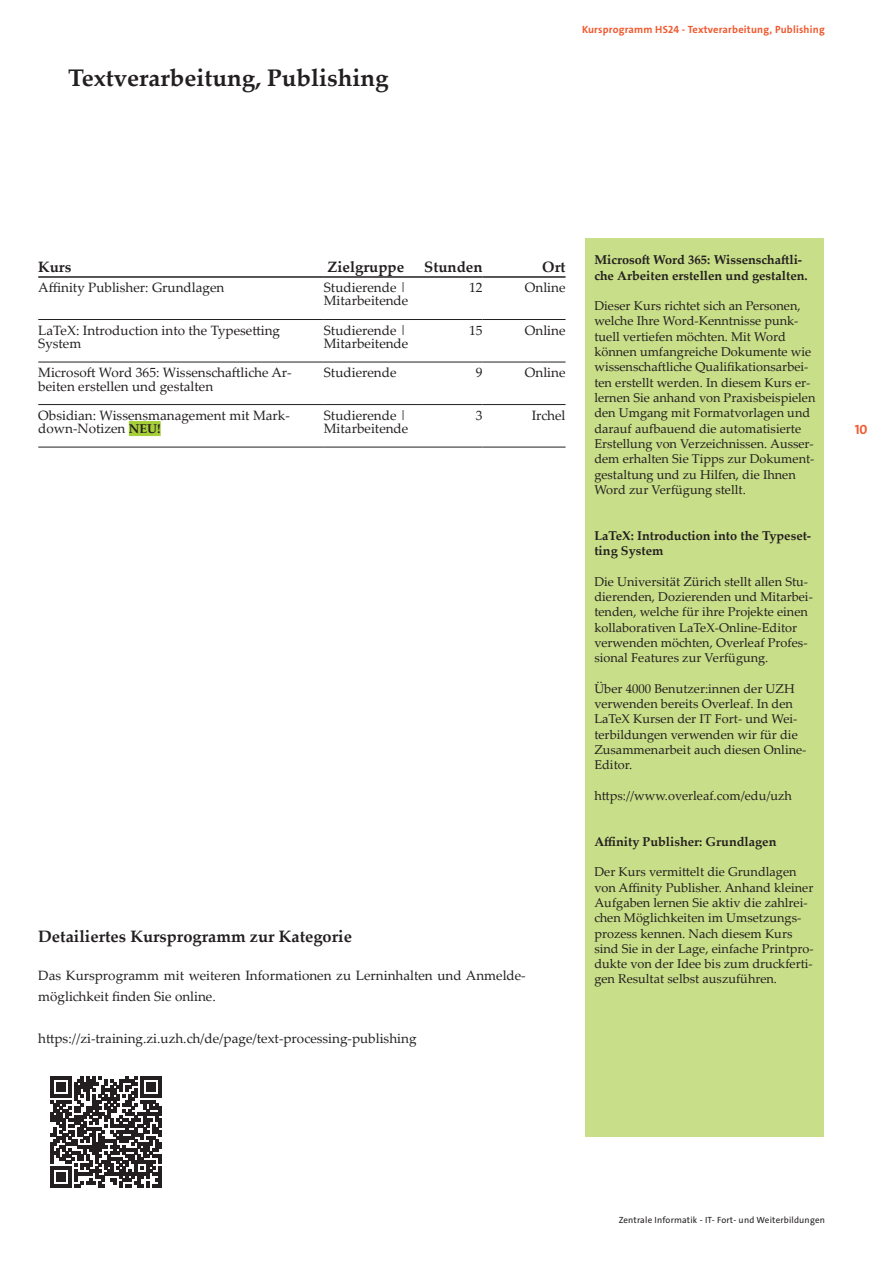
<style>
.page{position:relative;width:893px;height:1263px;background:#fff}
.page>*{position:absolute;margin:0;border:0;box-sizing:border-box;transform-origin:0 0}
.t1{font:700 24px "Palatino Linotype";color:#231f20}
.t2{font:700 16.5px "Palatino Linotype";color:#231f20}
.t3{font:700 15px "Palatino Linotype";color:#231f20}
.t4{font:13.5px/13.5px "Palatino Linotype";color:#231f20}
.t5{font:13.5px "The Sans LP7 Bld";color:#f1592f}
.t6{font:12.75px/15.3px "Palatino Linotype";color:#231f20}
.t7{font:700 12.75px/15.3px "Palatino Linotype";color:#231f20}
.t8{font:10.5px "The Sans LP7 Bld";letter-spacing:.02em;color:#f1592f}
.t9{font:9px "The Sans LP5 Plain";letter-spacing:.02em;color:#231f20}
.s1{font-weight:700;font-size:12.75px}
</style>
<div class="page">
<div style="left:586px;top:238px;width:238px;height:899px;background:#c8de88"></div>
<hr style="left:324px;top:276px;width:92px;height:2px;background:#231f20">
<hr style="left:38px;top:362px;width:286px;height:1px;background:#231f20">
<hr style="left:38px;top:404px;width:286px;height:1px;background:#231f20">
<hr style="left:38px;top:447px;width:286px;height:1px;background:#231f20">
<hr style="left:416px;top:276px;width:67px;height:2px;background:#231f20">
<hr style="left:483px;top:276px;width:83px;height:2px;background:#231f20">
<hr style="left:324px;top:319px;width:92px;height:1px;background:#231f20">
<hr style="left:416px;top:319px;width:67px;height:1px;background:#231f20">
<hr style="left:483px;top:319px;width:83px;height:1px;background:#231f20">
<hr style="left:324px;top:362px;width:92px;height:1px;background:#231f20">
<hr style="left:324px;top:404px;width:92px;height:1px;background:#231f20">
<hr style="left:324px;top:447px;width:92px;height:1px;background:#231f20">
<hr style="left:416px;top:362px;width:67px;height:1px;background:#231f20">
<hr style="left:416px;top:404px;width:67px;height:1px;background:#231f20">
<hr style="left:416px;top:447px;width:67px;height:1px;background:#231f20">
<hr style="left:483px;top:362px;width:83px;height:1px;background:#231f20">
<hr style="left:483px;top:404px;width:83px;height:1px;background:#231f20">
<hr style="left:483px;top:447px;width:83px;height:1px;background:#231f20">
<hr style="left:38px;top:319px;width:286px;height:1px;background:#231f20">
<hr style="left:38px;top:276px;width:286px;height:2px;background:#231f20">
<div style="left:129px;top:421px;width:32px;height:15px;background:#a6ce39"></div>
<svg style="left:50px;top:1076px;width:111px;height:111px"></svg>
<hr style="left:158px;top:1166px;width:3px;height:21px;background:#231f20">
<h1 class="t1" style="left:68px;top:60px;width:322px">Textverarbeitung, Publishing</h1>
<p class="t8" style="left:582px;top:23px;width:244px">Kursprogramm HS24 - Textverarbeitung, Publishing</p>
<p class="t3" style="left:38px;top:256px;width:35px">Kurs</p>
<p class="t3" style="left:328px;top:256px;width:78px">Zielgruppe</p>
<p class="t3" style="left:424px;top:256px;width:60px">Stunden</p>
<p class="t3" style="left:542px;top:256px;width:25px">Ort</p>
<p class="t4" style="left:38px;top:280px;width:188px">Affinity Publisher: Grundlagen</p>
<p class="t4" style="left:324px;top:280px;width:86px">Studierende |<br>Mitarbeitende</p>
<p class="t4" style="left:469px;top:280px;width:15px">12</p>
<p class="t4" style="left:525px;top:280px;width:42px">Online</p>
<p class="t4" style="left:38px;top:323px;width:243px">LaTeX: Introduction into the Typesetting<br>System</p>
<p class="t4" style="left:324px;top:323px;width:86px">Studierende |<br>Mitarbeitende</p>
<p class="t4" style="left:469px;top:323px;width:15px">15</p>
<p class="t4" style="left:525px;top:323px;width:42px">Online</p>
<p class="t4" style="left:38px;top:365px;width:255px">Microsoft Word 365: Wissenschaftliche Ar&shy;beiten erstellen und gestalten</p>
<p class="t4" style="left:324px;top:365px;width:74px">Studierende</p>
<p class="t4" style="left:476px;top:365px;width:8px">9</p>
<p class="t4" style="left:525px;top:365px;width:42px">Online</p>
<p class="t4" style="left:38px;top:408px;width:253px">Obsidian: Wissensmanagement mit Mark&shy;down-Notizen <span class="s1">NEU!</span></p>
<p class="t4" style="left:324px;top:408px;width:86px">Studierende |<br>Mitarbeitende</p>
<p class="t4" style="left:476px;top:408px;width:8px">3</p>
<p class="t4" style="left:532px;top:408px;width:35px">Irchel</p>
<p class="t2" style="left:38px;top:925px;width:315px">Detailiertes Kursprogramm zur Kategorie</p>
<p class="t4" style="left:38px;top:965px;width:489px;line-height:21px">Das Kursprogramm mit weiteren Informationen zu Lerninhalten und Anmelde&shy;möglichkeit finden Sie online.</p>
<p class="t4" style="left:38px;top:1031px;width:380px">https://zi-training.zi.uzh.ch/de/page/text-processing-publishing</p>
<p class="t7" style="left:594px;top:252px;width:215px">Microsoft Word 365: Wissenschaftli&shy;che Arbeiten erstellen und gestalten.</p>
<p class="t6" style="left:594px;top:298px;width:223px">Dieser Kurs richtet sich an Personen, welche Ihre Word-Kenntnisse punk&shy;tuell vertiefen möchten. Mit Word können umfangreiche Dokumente wie wissenschaftliche Qualifikationsarbei&shy;ten erstellt werden. In diesem Kurs er&shy;lernen Sie anhand von Praxisbeispielen den Umgang mit Formatvorlagen und darauf aufbauend die automatisierte Erstellung von Verzeichnissen. Ausser&shy;dem erhalten Sie Tipps zur Dokument&shy;gestaltung und zu Hilfen, die Ihnen Word zur Verfügung stellt.</p>
<p class="t7" style="left:594px;top:527px;width:218px">LaTeX: Introduction into the Typeset&shy;ting System</p>
<p class="t6" style="left:594px;top:573px;width:220px">Die Universität Zürich stellt allen Stu&shy;dierenden, Dozierenden und Mitarbei&shy;tenden, welche für ihre Projekte einen kollaborativen LaTeX-Online-Editor verwenden möchten, Overleaf Profes&shy;sional Features zur Verfügung.</p>
<p class="t6" style="left:594px;top:680px;width:214px">Über 4000 Benutzer:innen der UZH verwenden bereits Overleaf. In den<br>LaTeX Kursen der IT Fort- und Wei&shy;terbildungen verwenden wir für die<br>Zusammenarbeit auch diesen Online-<br>Editor.</p>
<p class="t6" style="left:594px;top:787px;width:199px">https://www.overleaf.com/edu/uzh</p>
<p class="t7" style="left:594px;top:833px;width:184px">Affinity Publisher: Grundlagen</p>
<p class="t6" style="left:594px;top:864px;width:221px">Der Kurs vermittelt die Grundlagen von Affinity Publisher. Anhand kleiner Aufgaben lernen Sie aktiv die zahlrei&shy;chen Möglichkeiten im Umsetzungs&shy;prozess kennen. Nach diesem Kurs sind Sie in der Lage, einfache Printpro&shy;dukte von der Idee bis zum druckferti&shy;gen Resultat selbst auszuführen.</p>
<p class="t5" style="left:855px;top:421px;width:14px">10</p>
<p class="t9" style="left:619px;top:1214px;width:208px">Zentrale Informatik - IT- Fort- und Weiterbildungen</p>
</div>
